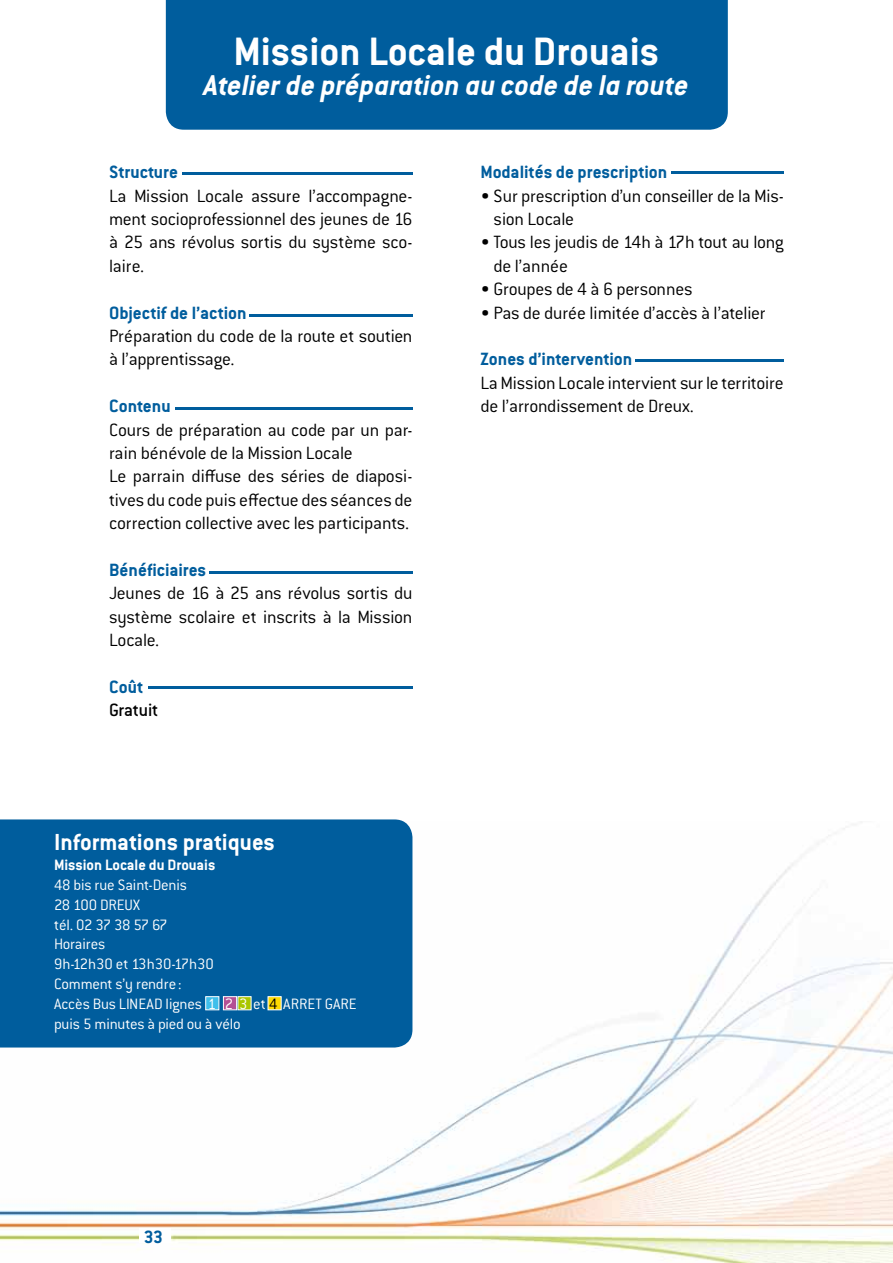
<style>
.page{position:relative;width:893px;height:1263px;background:#fff}
.page>*{position:absolute;margin:0;border:0;box-sizing:border-box;transform-origin:0 0}
.t1{font:700 43.5px "Conduit ITC Std";color:#fff}
.t2{font:italic 700 31.5px "Conduit ITC Std";color:#fff}
.t3{font:700 25.5px "Conduit ITC Std";color:#fff}
.t4{font:300 19.5px/23.4px "Conduit ITC Std";letter-spacing:-.015em;color:#000}
.t5{font:700 19.5px "Conduit ITC Std";color:#005d9d}
.t6{font:500 19.5px "Conduit ITC Std";letter-spacing:-.015em;color:#000}
.t7{font:300 16.5px/19.8px "Conduit ITC Std";color:#fff}
.t8{font:700 16.5px "Conduit ITC Std";color:#fff}
.s1{color:#000}
</style>
<div class="page">
<img style="left:0;top:828px;width:893px;height:435px">
<div style="left:166px;top:0;width:562px;height:130px;background:#005d9d"></div>
<div style="left:140px;top:1229px;width:31px;height:14px;background:#fff"></div>
<hr style="left:182px;top:172px;width:230px;height:3px;background:#005d9d">
<hr style="left:671px;top:171px;width:113px;height:3px;background:#005d9d">
<hr style="left:175px;top:407px;width:237px;height:3px;background:#005d9d">
<hr style="left:635px;top:359px;width:149px;height:3px;background:#005d9d">
<hr style="left:209px;top:571px;width:203px;height:3px;background:#005d9d">
<hr style="left:148px;top:686px;width:264px;height:3px;background:#005d9d">
<div style="left:0;top:819px;width:412px;height:228px;background:#005d9d"></div>
<hr style="left:249px;top:314px;width:163px;height:3px;background:#005d9d">
<div style="left:205px;top:996px;width:14px;height:14px;background:#3fbfeb;border:1px solid #fff"></div>
<div style="left:223px;top:996px;width:14px;height:14px;background:#b35095;border:1px solid #fff"></div>
<div style="left:238px;top:996px;width:13px;height:14px;background:#aac600;border:1px solid #fff"></div>
<div style="left:268px;top:996px;width:14px;height:14px;background:#ffda00;border:1px solid #fff"></div>
<h1 class="t1" style="left:234px;top:25px;width:427px">Mission Locale du Drouais</h1>
<h2 class="t2" style="left:204px;top:66px;width:486px">Atelier de préparation au code de la route</h2>
<p class="t5" style="left:109px;top:160px;width:70px">Structure</p>
<p class="t4" style="left:109px;top:183px;width:305px;text-align:justify">La Mission Locale assure l’accompagne&shy;ment socioprofessionnel des jeunes de 16 à 25 ans révolus sortis du système sco&shy;laire.</p>
<p class="t5" style="left:109px;top:301px;width:139px">Objectif de l’action</p>
<p class="t4" style="left:109px;top:324px;width:305px">Préparation du code de la route et soutien à l’apprentissage.</p>
<p class="t5" style="left:109px;top:394px;width:63px">Contenu</p>
<p class="t4" style="left:109px;top:417px;width:305px">Cours de préparation au code par un par&shy;rain bénévole de la Mission Locale<br>Le parrain diffuse des séries de diaposi&shy;tives du code puis effectue des séances de correction collective avec les participants.</p>
<p class="t5" style="left:109px;top:558px;width:99px">Bénéficiaires</p>
<p class="t4" style="left:109px;top:581px;width:305px;text-align:justify">Jeunes de 16 à 25 ans révolus sortis du système scolaire et inscrits à la Mission Locale.</p>
<p class="t5" style="left:109px;top:675px;width:36px">Coût</p>
<p class="t6" style="left:109px;top:698px;width:51px">Gratuit</p>
<h3 class="t3" style="left:54px;top:827px;width:222px">Informations pratiques</h3>
<p class="t8" style="left:54px;top:855px;width:163px">Mission Locale du Drouais</p>
<p class="t7" style="left:54px;top:874px;width:304px">48 bis rue Saint-Denis<br>28 100 DREUX<br>tél. 02 37 38 57 67<br>Horaires<br>9h-12h30 et 13h30-17h30<br>Comment s’y rendre :<br>Accès Bus LINEAD lignes 1 2 3 et <span class="s1">4</span> ARRET GARE puis 5 minutes à pied ou à vélo</p>
<p class="t5" style="left:480px;top:160px;width:188px">Modalités de prescription</p>
<p class="t4" style="left:494px;top:183px;width:292px;text-indent:-13px">• Sur prescription d’un conseiller de la Mis&shy;sion Locale</p>
<p class="t4" style="left:494px;top:230px;width:292px;text-indent:-13px">• Tous les jeudis de 14h à 17h tout au long de l’année</p>
<p class="t4" style="left:480px;top:277px;width:214px">• Groupes de 4 à 6 personnes</p>
<p class="t4" style="left:480px;top:300px;width:287px">• Pas de durée limitée d’accès à l’atelier</p>
<p class="t5" style="left:480px;top:347px;width:153px">Zones d’intervention</p>
<p class="t4" style="left:480px;top:370px;width:305px">La Mission Locale intervient sur le territoire de l’arrondissement de Dreux.</p>
<p class="t5" style="left:144px;top:1225px;width:21px">33</p>
</div>
